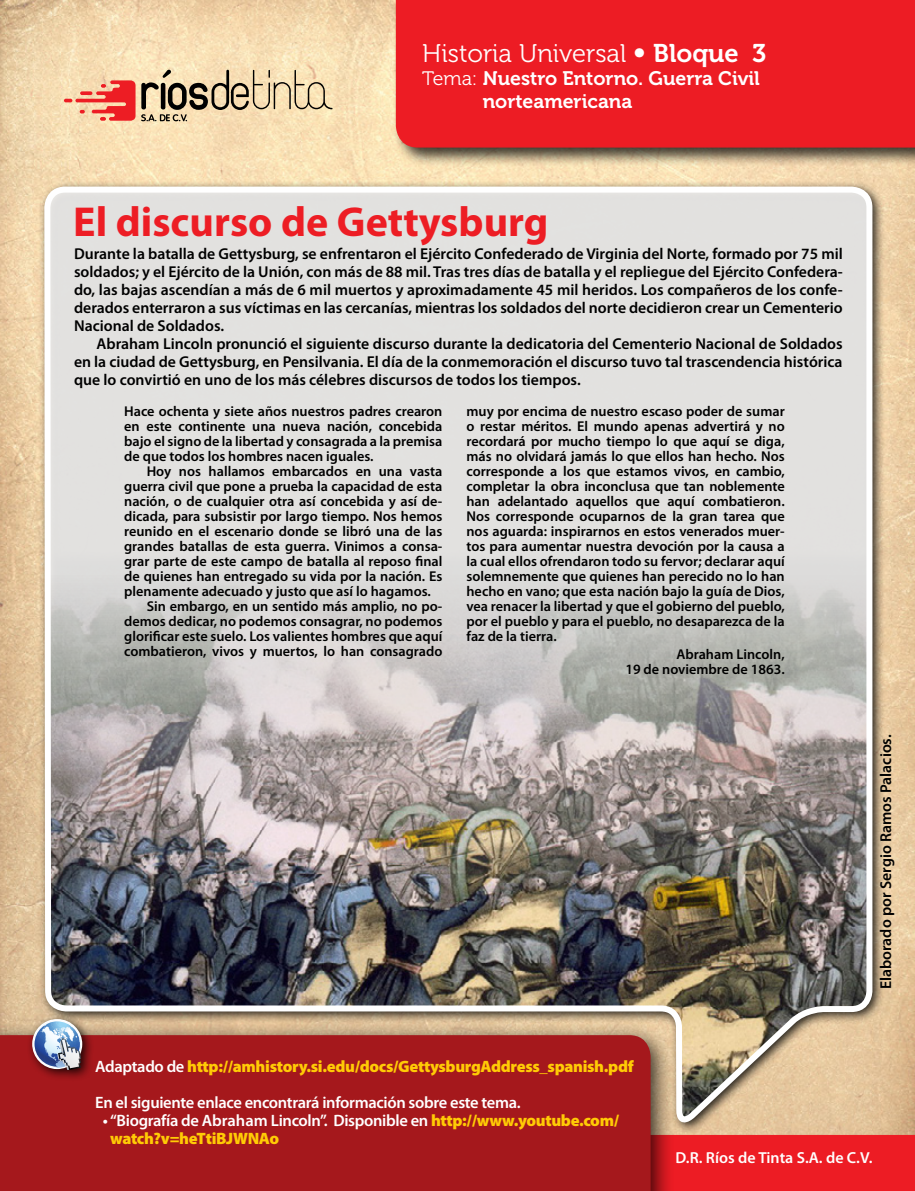
<style>
.page{position:relative;width:915px;height:1191px;background:#fff}
.page>*{position:absolute;margin:0;border:0;box-sizing:border-box;transform-origin:0 0}
.t1{font:700 42px "Myriad Pro";color:#ed1d24}
.t2{font:25.5px "Museo 300";color:#fff}
.t3{font:19.5px/23.4px "Museo 700";color:#fff}
.t4{font:600 16.5px/36px "Myriad Pro";letter-spacing:-.02em;color:#fff}
.t5{font:900 16.5px/18px "Myriad Pro";letter-spacing:-.02em;color:#ffcb05}
.t6{font:600 15.9px "Myriad Pro";color:#fff}
.t7{font:600 15.75px/18px "Myriad Pro";color:#000;text-align:justify}
.t8{font:600 14.25px/15px "Myriad Pro";color:#000;text-align:justify}
.s1{font-family:"Trade Gothic LT Std"}
.s2{font-family:"Museo 700"}
.s3{font-family:"Museo 300"}
.s4{font-weight:900;color:#ffcb05}
.s5{font-weight:600;color:#fff}
</style>
<div class="page">
<img style="left:0;top:0;width:914px;height:1135px">
<div style="left:875px;top:1135px;width:39px;height:56px;background:#ed1c24"></div>
<svg style="left:64px;top:80px;width:71px;height:41px;background:#f28975"></svg>
<svg style="left:141px;top:69px;width:191px;height:52px;background:#cab694"></svg>
<img style="left:41px;top:184px;width:834px;height:1007px">
<div style="left:392px;top:0;width:522px;height:167px;background:#000;opacity:.75"></div>
<div style="left:395px;top:0;width:519px;height:148px;background:#ed1c24"></div>
<div style="left:0;top:1021px;width:675px;height:170px;background:#000;opacity:.75"></div>
<div style="left:0;top:1035px;width:650px;height:156px;background:#a5181c"></div>
<div style="left:26px;top:1013px;width:68px;height:68px;background:#000;opacity:.85"></div>
<svg style="left:33px;top:1020px;width:48px;height:50px"></svg>
<h2 class="t2" style="left:422px;top:39px;width:346px">Historia Universal <span class="s1">•</span> <span class="s2">Bloque 3</span></h2>
<h3 class="t3" style="left:482px;top:67px;width:278px;text-indent:-61px"><span class="s3">Tema:</span> Nuestro Entorno. Guerra Civil norteamericana</h3>
<h1 class="t1" style="left:73px;top:198px;width:476px">El discurso de Gettysburg</h1>
<p class="t7" style="left:74px;top:244px;width:770px">Durante la batalla de Gettysburg, se enfrentaron el Ejército Confederado de Virginia del Norte, formado por 75 mil soldados; y el Ejército de la Unión, con más de 88 mil. Tras tres días de batalla y el repliegue del Ejército Confedera&shy;do, las bajas ascendían a más de 6 mil muertos y aproximadamente 45 mil heridos. Los compañeros de los confe&shy;derados enterraron a sus víctimas en las cercanías, mientras los soldados del norte decidieron crear un Cementerio Nacional de Soldados.</p>
<p class="t7" style="left:74px;top:334px;width:770px;text-indent:23px">Abraham Lincoln pronunció el siguiente discurso durante la dedicatoria del Cementerio Nacional de Soldados en la ciudad de Gettysburg, en Pensilvania. El día de la conmemoración el discurso tuvo tal trascendencia histórica que lo convirtió en uno de los más célebres discursos de todos los tiempos.</p>
<p class="t8" style="left:124px;top:403px;width:320px">Hace ochenta y siete años nuestros padres crearon en este continente una nueva nación, concebida bajo el signo de la libertad y consagrada a la premisa de que todos los hombres nacen iguales.</p>
<p class="t8" style="left:147px;top:463px;width:297px">Hoy nos hallamos embarcados en una vasta</p>
<p class="t8" style="left:124px;top:478px;width:320px">guerra civil que pone a prueba la capacidad de esta</p>
<p class="t8" style="left:124px;top:493px;width:320px">nación, o de cualquier otra así concebida y así de-</p>
<p class="t8" style="left:124px;top:508px;width:319px">dicada, para subsistir por largo tiempo. Nos hemos</p>
<p class="t8" style="left:124px;top:523px;width:320px">reunido en el escenario donde se libró una de las</p>
<p class="t8" style="left:124px;top:538px;width:319px">grandes batallas de esta guerra. Vinimos a consa-</p>
<p class="t8" style="left:124px;top:553px;width:319px">grar parte de este campo de batalla al reposo final</p>
<p class="t8" style="left:124px;top:568px;width:319px">de quienes han entregado su vida por la nación. Es</p>
<p class="t8" style="left:124px;top:583px;width:308px">plenamente adecuado y justo que así lo hagamos.</p>
<p class="t8" style="left:147px;top:598px;width:297px">Sin embargo, en un sentido más amplio, no po-</p>
<p class="t8" style="left:124px;top:613px;width:320px">demos dedicar, no podemos consagrar, no podemos</p>
<p class="t8" style="left:124px;top:628px;width:319px">glorificar este suelo. Los valientes hombres que aquí</p>
<p class="t8" style="left:124px;top:643px;width:319px">combatieron, vivos y muertos, lo han consagrado</p>
<p class="t8" style="left:466px;top:403px;width:320px">muy por encima de nuestro escaso poder de sumar o restar méritos. El mundo apenas advertirá y no recordará por mucho tiempo lo que aquí se diga, más no olvidará jamás lo que ellos han hecho. Nos corresponde a los que estamos vivos, en cambio, completar la obra inconclusa que tan noblemente han adelantado aquellos que aquí combatieron.<br>Nos corresponde ocuparnos de la gran tarea que nos aguarda: inspirarnos en estos venerados muer&shy;tos para aumentar nuestra devoción por la causa a la cual ellos ofrendaron todo su fervor; declarar aquí solemnemente que quienes han perecido no lo han hecho en vano; que esta nación bajo la guía de Dios, vea renacer la libertad y que el gobierno del pueblo, por el pueblo y para el pueblo, no desaparezca de la faz de la tierra.</p>
<p class="t8" style="left:625px;top:646px;width:161px;text-align:right">Abraham Lincoln,<br>19 de noviembre de 1863.</p>
<p class="t7" style="left:876px;top:989px;width:256px;rotate:-90deg">Elaborado por Sergio Ramos Palacios.</p>
<p class="t4" style="left:95px;top:1047px;width:540px">Adaptado de <span class="s4">http://amhistory.si.edu/docs/GettysburgAddress_spanish.pdf<br></span>En el siguiente enlace encontrará información sobre este tema.</p>
<p class="t5" style="left:110px;top:1111px;width:510px;text-indent:-8px"><span class="s5">• “Biografía de Abraham Lincoln”. Disponible en</span> http://www.youtube.com/ watch?v=heTtiBJWNAo</p>
<p class="t6" style="left:675px;top:1147px;width:198px">D.R. Ríos de Tinta S.A. de C.V.</p>
</div>
